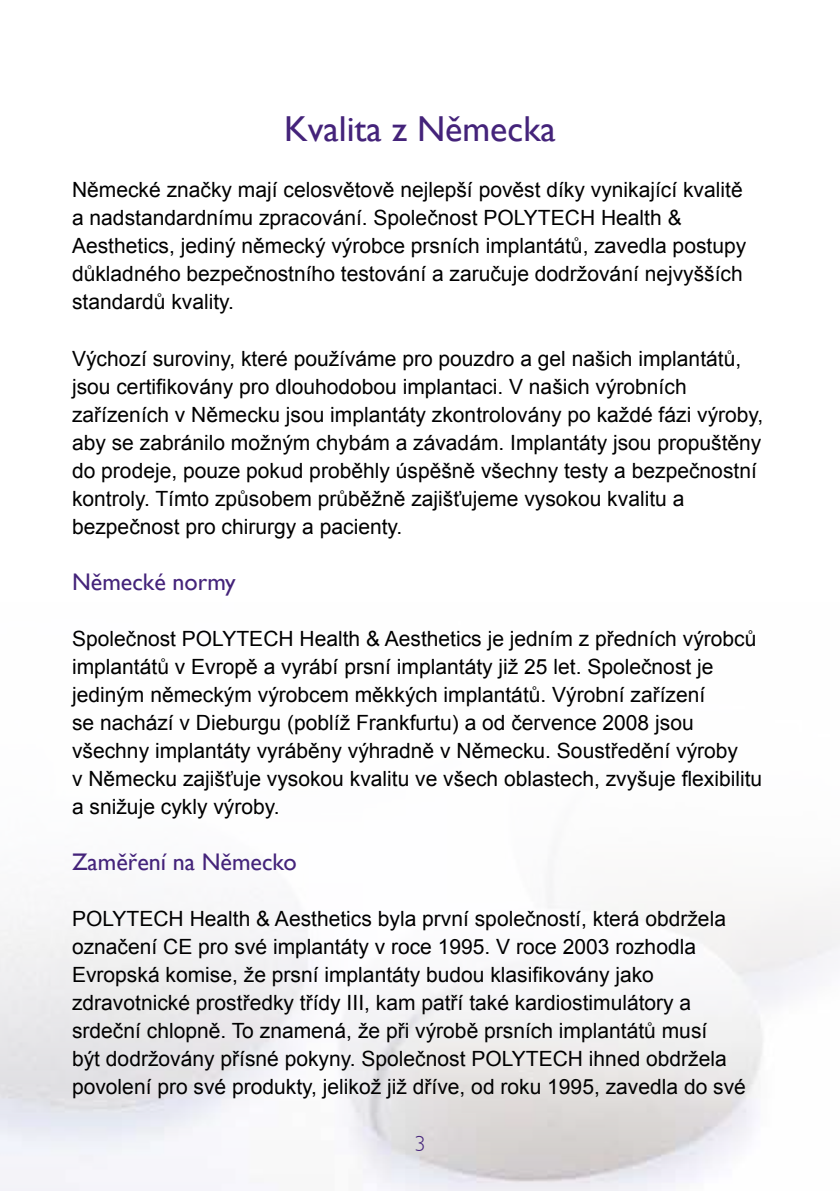
<style>
.page{position:relative;width:840px;height:1191px;background:#fff}
.page>*{position:absolute;margin:0;border:0;box-sizing:border-box;transform-origin:0 0}
.t1{font:36px "Gill Sans";color:#44237a}
.t2{font:24px "Gill Sans";color:#44237a}
.t3{font:300 22px "Gill Light S Si";color:#44237a}
.t4{font:21px/28px "Arial";color:#000}
</style>
<div class="page">
<h1 class="t1" style="left:284px;top:108px;width:273px">Kvalita z Německa</h1>
<p class="t4" style="left:72px;top:176px;width:675px">Německé značky mají celosvětově nejlepší pověst díky vynikající kvalitě a nadstandardnímu zpracování. Společnost POLYTECH Health &amp; Aesthetics, jediný německý výrobce prsních implantátů, zavedla postupy důkladného bezpečnostního testování a zaručuje dodržování nejvyšších standardů kvality.</p>
<p class="t4" style="left:72px;top:344px;width:692px">Výchozí suroviny, které používáme pro pouzdro a gel našich implantátů, jsou certifikovány pro dlouhodobou implantaci. V našich výrobních zařízeních v Německu jsou implantáty zkontrolovány po každé fázi výroby, aby se zabránilo možným chybám a závadám. Implantáty jsou propuštěny do prodeje, pouze pokud proběhly úspěšně všechny testy a bezpečnostní kontroly. Tímto způsobem průběžně zajišťujeme vysokou kvalitu a bezpečnost pro chirurgy a pacienty.</p>
<p class="t2" style="left:72px;top:567px;width:165px">Německé normy</p>
<p class="t4" style="left:72px;top:624px;width:691px">Společnost POLYTECH Health &amp; Aesthetics je jedním z předních výrobců implantátů v Evropě a vyrábí prsní implantáty již 25 let. Společnost je jediným německým výrobcem měkkých implantátů. Výrobní zařízení<br>se nachází v Dieburgu (poblíž Frankfurtu) a od července 2008 jsou všechny implantáty vyráběny výhradně v Německu. Soustředění výroby<br>v Německu zajišťuje vysokou kvalitu ve všech oblastech, zvyšuje flexibilitu a snižuje cykly výroby.</p>
<p class="t2" style="left:72px;top:847px;width:226px">Zaměření na Německo</p>
<p class="t4" style="left:72px;top:904px;width:675px">POLYTECH Health &amp; Aesthetics byla první společností, která obdržela označení CE pro své implantáty v roce 1995. V roce 2003 rozhodla Evropská komise, že prsní implantáty budou klasifikovány jako zdravotnické prostředky třídy III, kam patří také kardiostimulátory a srdeční chlopně. To znamená, že při výrobě prsních implantátů musí<br>být dodržovány přísné pokyny. Společnost POLYTECH ihned obdržela povolení pro své produkty, jelikož již dříve, od roku 1995, zavedla do své</p>
<p class="t3" style="left:414px;top:1131px;width:12px">3</p>
</div>
